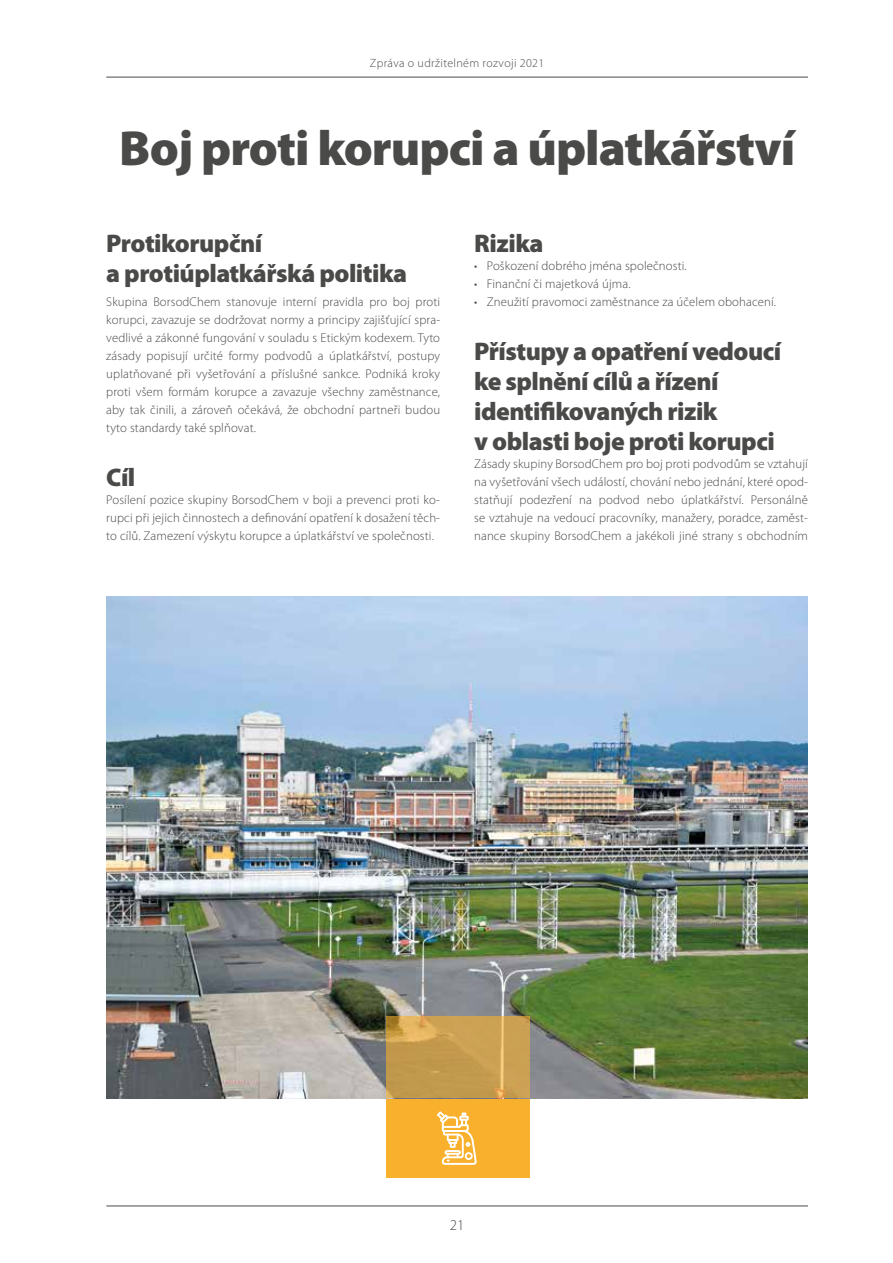
<style>
.page{position:relative;width:893px;height:1263px;background:#fff}
.page>*{position:absolute;margin:0;border:0;box-sizing:border-box;transform-origin:0 0}
.t1{font:900 49.5px "Myriad Pro";letter-spacing:-.02em;color:#4a4a49}
.t2{font:900 25.5px/30px "Myriad Pro";letter-spacing:-.02em;color:#4a4a49}
.t3{font:300 15px "Myriad Pro";color:#4a4a49}
.t4{font:300 12.75px/18px "Myriad Pro";letter-spacing:.01em;color:#4a4a49;text-align:justify}
.t5{font:300 12px "Myriad Pro";letter-spacing:.03em;color:#4a4a49}
</style>
<div class="page">
<hr style="left:106px;top:77px;width:702px;height:1px;background:#4a4a49">
<hr style="left:106px;top:1205px;width:702px;height:1px;background:#4a4a49">
<div style="left:386px;top:1098px;width:144px;height:80px;background:#f9b02d"></div>
<img style="left:106px;top:597px;width:702px;height:501px">
<svg style="left:386px;top:1016px;width:144px;height:82px;background:#c99e51"></svg>
<svg style="left:437px;top:1111px;width:40px;height:54px"></svg>
<p class="t5" style="left:370px;top:55px;width:176px">Zpráva o udržitelném rozvoji 2021</p>
<h1 class="t1" style="left:119px;top:115px;width:678px">Boj proti korupci a úplatkářství</h1>
<h2 class="t2" style="left:106px;top:227px;width:302px">Protikorupční<br>a protiúplatkářská politika</h2>
<p class="t4" style="left:106px;top:293px;width:335px">Skupina BorsodChem stanovuje interní pravidla pro boj proti korupci, zavazuje se dodržovat normy a principy zajišťující spra&shy;vedlivé a zákonné fungování v souladu s Etickým kodexem. Tyto zásady popisují určité formy podvodů a úplatkářství, postupy uplatňované při vyšetřování a příslušné sankce. Podniká kroky proti všem formám korupce a zavazuje všechny zaměstnance, aby tak činili, a zároveň očekává, že obchodní partneři budou tyto standardy také splňovat.</p>
<h2 class="t2" style="left:106px;top:461px;width:31px">Cíl</h2>
<p class="t4" style="left:106px;top:491px;width:335px">Posílení pozice skupiny BorsodChem v boji a prevenci proti ko&shy;rupci při jejich činnostech a definování opatření k dosažení těch&shy;to cílů. Zamezení výskytu korupce a úplatkářství ve společnosti.</p>
<h2 class="t2" style="left:474px;top:227px;width:71px">Rizika</h2>
<p class="t4" style="left:474px;top:257px;width:214px">• Poškození dobrého jména společnosti.</p>
<p class="t4" style="left:474px;top:275px;width:158px">• Finanční či majetková újma.</p>
<p class="t4" style="left:474px;top:293px;width:303px">• Zneužití pravomoci zaměstnance za účelem obohacení.</p>
<h2 class="t2" style="left:474px;top:335px;width:309px">Přístupy a opatření vedoucí ke splnění cílů a řízení identifikovaných rizik<br>v oblasti boje proti korupci</h2>
<p class="t4" style="left:474px;top:455px;width:335px">Zásady skupiny BorsodChem pro boj proti podvodům se vztahují na vyšetřování všech událostí, chování nebo jednání, které opod&shy;statňují podezření na podvod nebo úplatkářství. Personálně se vztahuje na vedoucí pracovníky, manažery, poradce, zaměst&shy;nance skupiny BorsodChem a jakékoli jiné strany s obchodním</p>
<p class="t3" style="left:450px;top:1216px;width:16px">21</p>
</div>
